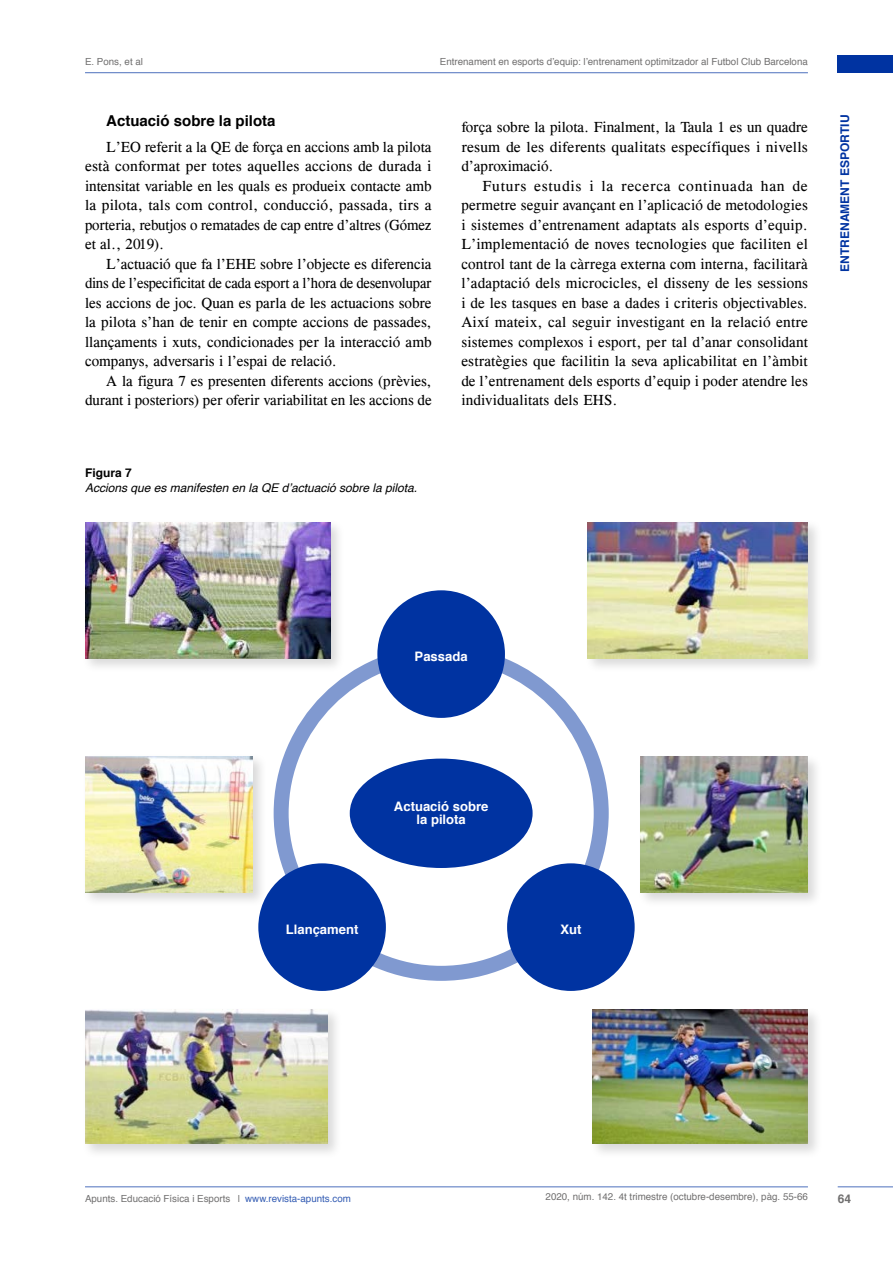
<style>
.page{position:relative;width:893px;height:1263px;background:#fff}
.page>*{position:absolute;margin:0;border:0;box-sizing:border-box;transform-origin:0 0}
.t1{font:15px/19.5px "Cg Times";color:#000;text-align:justify}
.t2{font:700 15px "Helvetica";color:#000}
.t3{font:700 13.05px/13px "Helvetica";color:#fff;text-align:center}
.t4{font:italic 12px "Helvetica";color:#000}
.t5{font:700 12px "Helvetica";color:#0033a1}
.t6{font:700 12px "Helvetica";color:#000}
.t7{font:700 12px "Helvetica";color:#706f6f}
.t8{font:9.75px "Helvetica";color:#706f6f}
.s1{color:#335cb3}
</style>
<div class="page">
<hr style="left:85px;top:72px;width:723px;height:1px;background:#4d70bd">
<div style="left:838px;top:56px;width:55px;height:17px;background:#0033a1"></div>
<hr style="left:85px;top:1186px;width:723px;height:1px;background:#4d70bd">
<hr style="left:838px;top:1186px;width:55px;height:1px;background:#4d70bd">
<div style="left:274px;top:646px;width:335px;height:335px;border:15px solid #8099d0;border-radius:50%"></div>
<div style="left:350px;top:758px;width:183px;height:110px;background:#0033a1;border-radius:50%"></div>
<div style="left:377px;top:590px;width:128px;height:128px;background:#0033a1;border-radius:50%"></div>
<div style="left:258px;top:863px;width:128px;height:128px;background:#0033a1;border-radius:50%"></div>
<div style="left:507px;top:863px;width:128px;height:128px;background:#0033a1;border-radius:50%"></div>
<div style="left:82px;top:519px;width:264px;height:154px;background:#000;opacity:.15"></div>
<img style="left:85px;top:522px;width:245px;height:137px">
<div style="left:585px;top:519px;width:238px;height:154px;background:#000;opacity:.15"></div>
<img style="left:588px;top:522px;width:220px;height:137px">
<div style="left:82px;top:753px;width:186px;height:154px;background:#000;opacity:.15"></div>
<img style="left:85px;top:756px;width:168px;height:137px">
<div style="left:637px;top:753px;width:186px;height:155px;background:#000;opacity:.15"></div>
<img style="left:640px;top:756px;width:168px;height:137px">
<div style="left:82px;top:1007px;width:261px;height:152px;background:#000;opacity:.15"></div>
<img style="left:85px;top:1010px;width:243px;height:134px">
<div style="left:589px;top:1007px;width:234px;height:152px;background:#000;opacity:.15"></div>
<img style="left:592px;top:1010px;width:216px;height:134px">
<p class="t8" style="left:85px;top:54px;width:59px">E. Pons, et al</p>
<p class="t8" style="left:440px;top:54px;width:369px">Entrenament en esports d’equip: l’entrenament optimitzador al Futbol Club Barcelona</p>
<p class="t2" style="left:106px;top:108px;width:171px">Actuació sobre la pilota</p>
<p class="t1" style="left:85px;top:137px;width:348px;text-indent:21px">L’EO referit a la QE de força en accions amb la pilota està conformat per totes aquelles accions de durada i intensitat variable en les quals es produeix contacte amb la pilota, tals com control, conducció, passada, tirs a porteria, rebutjos o rematades de cap entre d’altres (Gómez et al., 2019).</p>
<p class="t1" style="left:85px;top:254px;width:348px;text-indent:21px">L’actuació que fa l’EHE sobre l’objecte es diferencia dins de l’especificitat de cada esport a l’hora de desenvolupar les accions de joc. Quan es parla de les actuacions sobre la pilota s’han de tenir en compte accions de passades, llançaments i xuts, condicionades per la interacció amb companys, adversaris i l’espai de relació.</p>
<p class="t1" style="left:85px;top:371px;width:348px;text-align:right">A la figura 7 es presenten diferents accions (prèvies, durant i posteriors) per oferir variabilitat en les accions de</p>
<p class="t1" style="left:461px;top:117px;width:348px">força sobre la pilota. Finalment, la Taula 1 es un quadre resum de les diferents qualitats específiques i nivells d’aproximació.</p>
<p class="t1" style="left:461px;top:176px;width:348px;text-indent:21px">Futurs estudis i la recerca continuada han de permetre seguir avançant en l’aplicació de metodologies i sistemes d’entrenament adaptats als esports d’equip.<br>L’implementació de noves tecnologies que faciliten el control tant de la càrrega externa com interna, facilitarà l’adaptació dels microcicles, el disseny de les sessions i de les tasques en base a dades i criteris objectivables.<br>Així mateix, cal seguir investigant en la relació entre sistemes complexos i esport, per tal d’anar consolidant estratègies que facilitin la seva aplicabilitat en l’àmbit de l’entrenament dels esports d’equip i poder atendre les individualitats dels EHS.</p>
<p class="t6" style="left:85px;top:463px;width:48px">Figura 7</p>
<p class="t4" style="left:85px;top:478px;width:334px">Accions que es manifesten en la QE d’actuació sobre la pilota.</p>
<p class="t5" style="left:835px;top:271px;width:158px;rotate:-90deg">ENTRENAMENT ESPORTIU</p>
<p class="t3" style="left:415px;top:650px;width:55px">Passada</p>
<p class="t3" style="left:394px;top:800px;width:96px">Actuació sobre la pilota</p>
<p class="t3" style="left:286px;top:923px;width:74px">Llançament</p>
<p class="t3" style="left:560px;top:923px;width:23px">Xut</p>
<p class="t8" style="left:85px;top:1190px;width:267px">Apunts. Educació Física i Esports | <span class="s1">www.revista-apunts.com</span></p>
<p class="t8" style="left:546px;top:1189px;width:264px">2020, núm. 142. 4t trimestre (octubre-desembre), pàg. 55-66</p>
<p class="t7" style="left:838px;top:1189px;width:15px">64</p>
</div>
